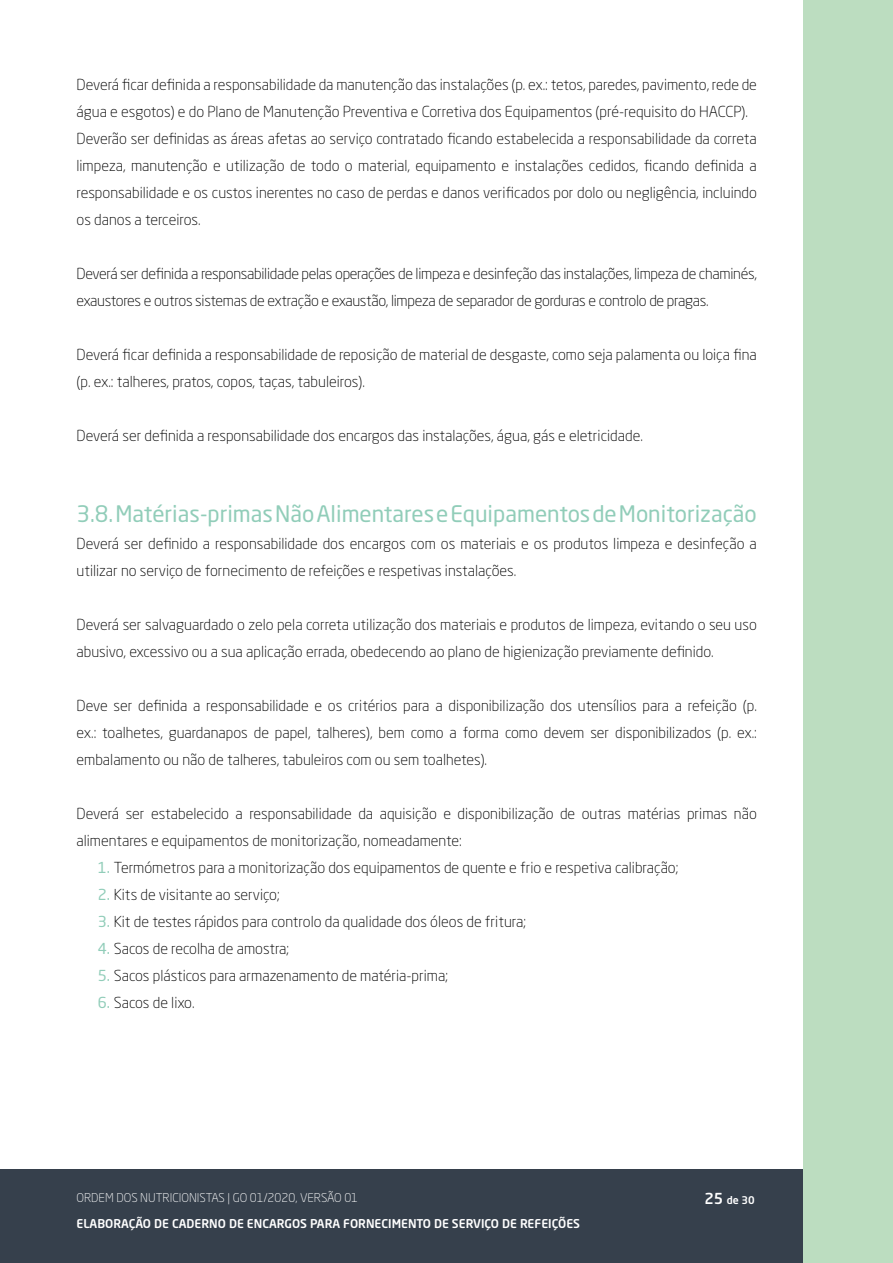
<style>
.page{position:relative;width:893px;height:1263px;background:#fff}
.page>*{position:absolute;margin:0;border:0;box-sizing:border-box;transform-origin:0 0}
.t1{font:22.5px "Neo Sans Std";color:#91cdb9}
.t2{font:300 15px/27px "Neo Sans Std";color:#000}
.t3{font:300 15px/27px "Neo Sans Std";letter-spacing:-.02em;color:#000}
.t4{font:500 12px "Neo Sans Std";color:#fff}
.t5{font:300 12px "Neo Sans Std";color:#fff}
.t6{font:500 10.5px "Neo Sans Std";color:#fff}
.s1{font-weight:400;color:#91cdb9}
.s2{font-size:15px}
</style>
<div class="page">
<div style="left:0;top:1169px;width:893px;height:94px;background:#36404c"></div>
<div style="left:804px;top:0;width:89px;height:1263px;background:#bcddc0"></div>
<p class="t2" style="left:77px;top:71px;width:682px">Deverá ficar definida a responsabilidade da manutenção das instalações (p. ex.: tetos, paredes, pavimento, rede de água e esgotos) e do Plano de Manutenção Preventiva e Corretiva dos Equipamentos (pré-requisito do HACCP).<br>Deverão ser definidas as áreas afetas ao serviço contratado ficando estabelecida a responsabilidade da correta limpeza, manutenção e utilização de todo o material, equipamento e instalações cedidos, ficando definida a responsabilidade e os custos inerentes no caso de perdas e danos verificados por dolo ou negligência, incluindo os danos a terceiros.</p>
<p class="t3" style="left:77px;top:260px;width:682px">Deverá ser definida a responsabilidade pelas operações de limpeza e desinfeção das instalações, limpeza de chaminés, exaustores e outros sistemas de extração e exaustão, limpeza de separador de gorduras e controlo de pragas.</p>
<p class="t2" style="left:77px;top:341px;width:682px">Deverá ficar definida a responsabilidade de reposição de material de desgaste, como seja palamenta ou loiça fina (p. ex.: talheres, pratos, copos, taças, tabuleiros).</p>
<p class="t2" style="left:77px;top:422px;width:568px">Deverá ser definida a responsabilidade dos encargos das instalações, água, gás e eletricidade.</p>
<h1 class="t1" style="left:77px;top:500px;width:682px">3.8. Matérias-primas Não Alimentares e Equipamentos de Monitorização</h1>
<p class="t2" style="left:77px;top:530px;width:682px">Deverá ser definido a responsabilidade dos encargos com os materiais e os produtos limpeza e desinfeção a utilizar no serviço de fornecimento de refeições e respetivas instalações.</p>
<p class="t2" style="left:77px;top:611px;width:682px">Deverá ser salvaguardado o zelo pela correta utilização dos materiais e produtos de limpeza, evitando o seu uso abusivo, excessivo ou a sua aplicação errada, obedecendo ao plano de higienização previamente definido.</p>
<p class="t2" style="left:77px;top:692px;width:682px;text-align:justify">Deve ser definida a responsabilidade e os critérios para a disponibilização dos utensílios para a refeição (p. ex.: toalhetes, guardanapos de papel, talheres), bem como a forma como devem ser disponibilizados (p. ex.: embalamento ou não de talheres, tabuleiros com ou sem toalhetes).</p>
<p class="t2" style="left:77px;top:800px;width:682px">Deverá ser estabelecido a responsabilidade da aquisição e disponibilização de outras matérias primas não alimentares e equipamentos de monitorização, nomeadamente:</p>
<p class="t2" style="left:98px;top:854px;width:582px"><span class="s1">1.</span> Termómetros para a monitorização dos equipamentos de quente e frio e respetiva calibração;</p>
<p class="t2" style="left:98px;top:881px;width:183px"><span class="s1">2.</span> Kits de visitante ao serviço;</p>
<p class="t2" style="left:98px;top:908px;width:430px"><span class="s1">3.</span> Kit de testes rápidos para controlo da qualidade dos óleos de fritura;</p>
<p class="t2" style="left:98px;top:935px;width:193px"><span class="s1">4.</span> Sacos de recolha de amostra;</p>
<p class="t2" style="left:98px;top:962px;width:352px"><span class="s1">5.</span> Sacos plásticos para armazenamento de matéria-prima;</p>
<p class="t2" style="left:98px;top:989px;width:98px"><span class="s1">6.</span> Sacos de lixo.</p>
<p class="t5" style="left:77px;top:1190px;width:283px">ORDEM DOS NUTRICIONISTAS | GO 01/2020, VERSÃO 01</p>
<p class="t6" style="left:704px;top:1193px;width:52px"><span class="s2">25</span> de 30</p>
<p class="t4" style="left:77px;top:1216px;width:505px">ELABORAÇÃO DE CADERNO DE ENCARGOS PARA FORNECIMENTO DE SERVIÇO DE REFEIÇÕES</p>
</div>
